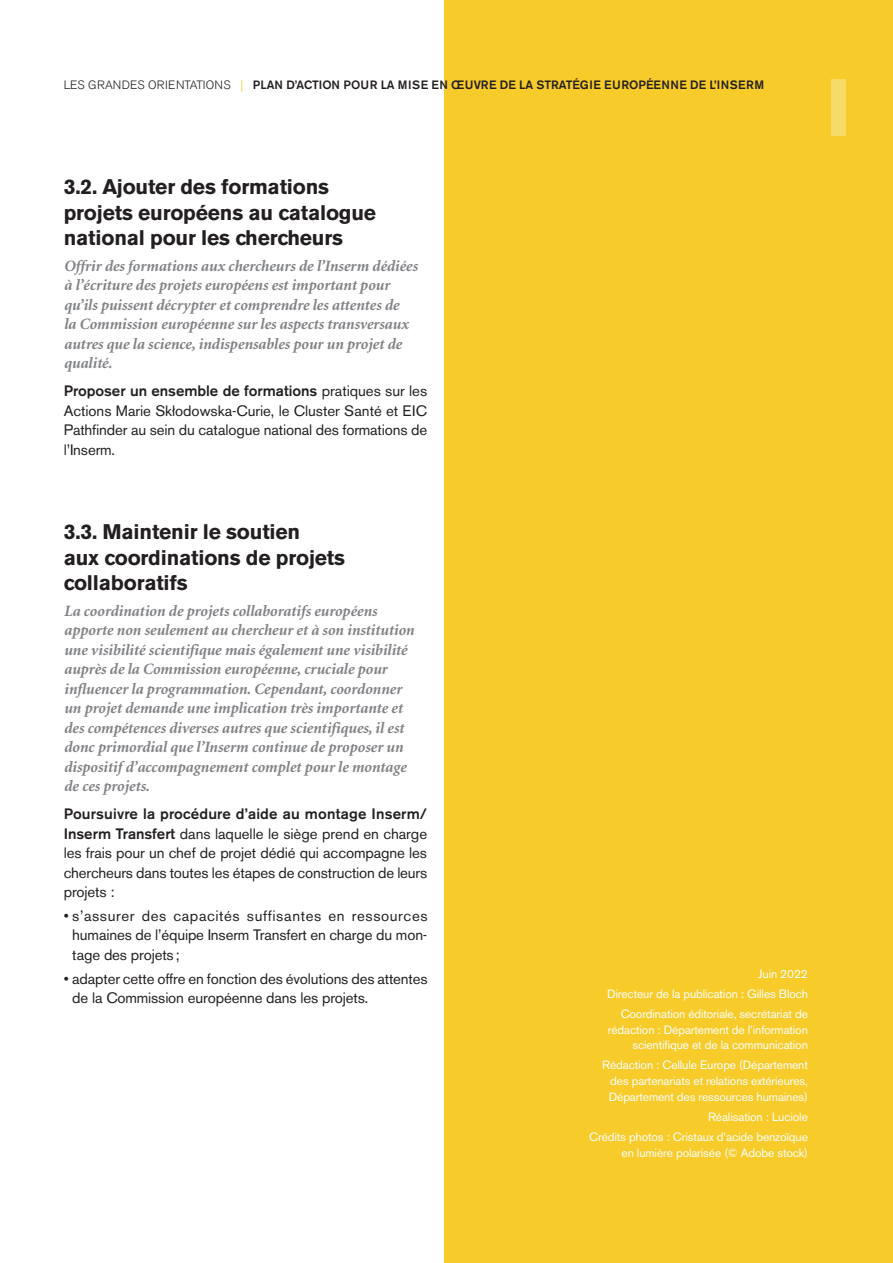
<style>
.page{position:relative;width:893px;height:1263px;background:#fff}
.page>*{position:absolute;margin:0;border:0;box-sizing:border-box;transform-origin:0 0}
.ST0{font:700 21px/25.2px "Akzidenz Grotesk BE";letter-spacing:-.01em;color:#231f20}
.TEXTE_CHAPO_SUITE{font:italic 700 15.75px/19.5px "Minion";letter-spacing:-.01em;color:#808285}
.TEXTE_COURANT{font:15px/19.5px "Akzidenz Grotesk BE";letter-spacing:-.01em;color:#231f20;text-align:justify}
.TEXTE_COURANT-2{font:12px/15.8px "Akzidenz Grotesk BE";letter-spacing:-.01em;color:#fff;text-align:right}
.t1{font:500 12px "Akzidenz Grotesk BE";color:#231f20}
.s1{font-weight:300}
.s2{font-weight:300;color:#f6cb2a}
.s3{font-weight:500}
</style>
<div class="page">
<div style="left:444px;top:0;width:449px;height:1263px;background:#f6cb2a"></div>
<div style="left:831px;top:80px;width:14px;height:56px;background:#f8da69"></div>
<p class="t1" style="left:64px;top:78px;width:702px"><span class="s1">LES GRANDES ORIENTATIONS</span> <span class="s2">|</span> PLAN D’ACTION POUR LA MISE EN ŒUVRE DE LA STRATÉGIE EUROPÉENNE DE L’INSERM</p>
<p class="ST0" style="left:64px;top:175px;width:314px">3.2. Ajouter des formations projets européens au catalogue national pour les chercheurs</p>
<p class="TEXTE_CHAPO_SUITE" style="left:64px;top:256px;width:355px">Offrir des formations aux chercheurs de l’Inserm dédiées à l’écriture des projets européens est important pour qu’ils puissent décrypter et comprendre les attentes de<br>la Commission européenne sur les aspects transversaux autres que la science, indispensables pour un projet de qualité.</p>
<p class="TEXTE_COURANT" style="left:64px;top:381px;width:365px"><span class="s3">Proposer un ensemble de formations</span> pratiques sur les Actions Marie Skłodowska-Curie, le Cluster Santé et EIC Pathfinder au sein du catalogue national des formations de l’Inserm.</p>
<p class="ST0" style="left:64px;top:520px;width:283px">3.3. Maintenir le soutien<br>aux coordinations de projets collaboratifs</p>
<p class="TEXTE_CHAPO_SUITE" style="left:64px;top:601px;width:352px">La coordination de projets collaboratifs européens apporte non seulement au chercheur et à son institution une visibilité scientifique mais également une visibilité auprès de la Commission européenne, cruciale pour influencer la programmation. Cependant, coordonner un projet demande une implication très importante et des compétences diverses autres que scientifiques, il est donc primordial que l’Inserm continue de proposer un dispositif d’accompagnement complet pour le montage de ces projets.</p>
<p class="TEXTE_COURANT" style="left:64px;top:804px;width:365px"><span class="s3">Poursuivre la procédure d’aide au montage Inserm/ Inserm Transfert</span> dans laquelle le siège prend en charge les frais pour un chef de projet dédié qui accompagne les chercheurs dans toutes les étapes de construction de leurs projets :</p>
<p class="TEXTE_COURANT" style="left:72px;top:906px;width:357px;text-indent:-9px">• s’assurer des capacités suffisantes en ressources humaines de l’équipe Inserm Transfert en charge du mon&shy;tage des projets;</p>
<p class="TEXTE_COURANT" style="left:72px;top:969px;width:357px;text-indent:-9px">• adapter cette offre en fonction des évolutions des attentes de la Commission européenne dans les projets.</p>
<p class="TEXTE_COURANT-2" style="left:758px;top:966px;width:51px">Juin 2022</p>
<p class="TEXTE_COURANT-2" style="left:607px;top:986px;width:202px">Directeur de la publication : Gilles Bloch</p>
<p class="TEXTE_COURANT-2" style="left:608px;top:1006px;width:202px">Coordination éditoriale, secrétariat de rédaction : Département de l’information scientifique et de la communication</p>
<p class="TEXTE_COURANT-2" style="left:609px;top:1057px;width:201px;text-align:justify;text-indent:-7px">Rédaction : Cellule Europe (Département des partenariats et relations extérieures, Département des ressources humaines)</p>
<p class="TEXTE_COURANT-2" style="left:708px;top:1109px;width:101px">Réalisation : Luciole</p>
<p class="TEXTE_COURANT-2" style="left:589px;top:1129px;width:220px">Crédits photos : Cristaux d’acide benzoïque en lumière polarisée (© Adobe stock)</p>
</div>
